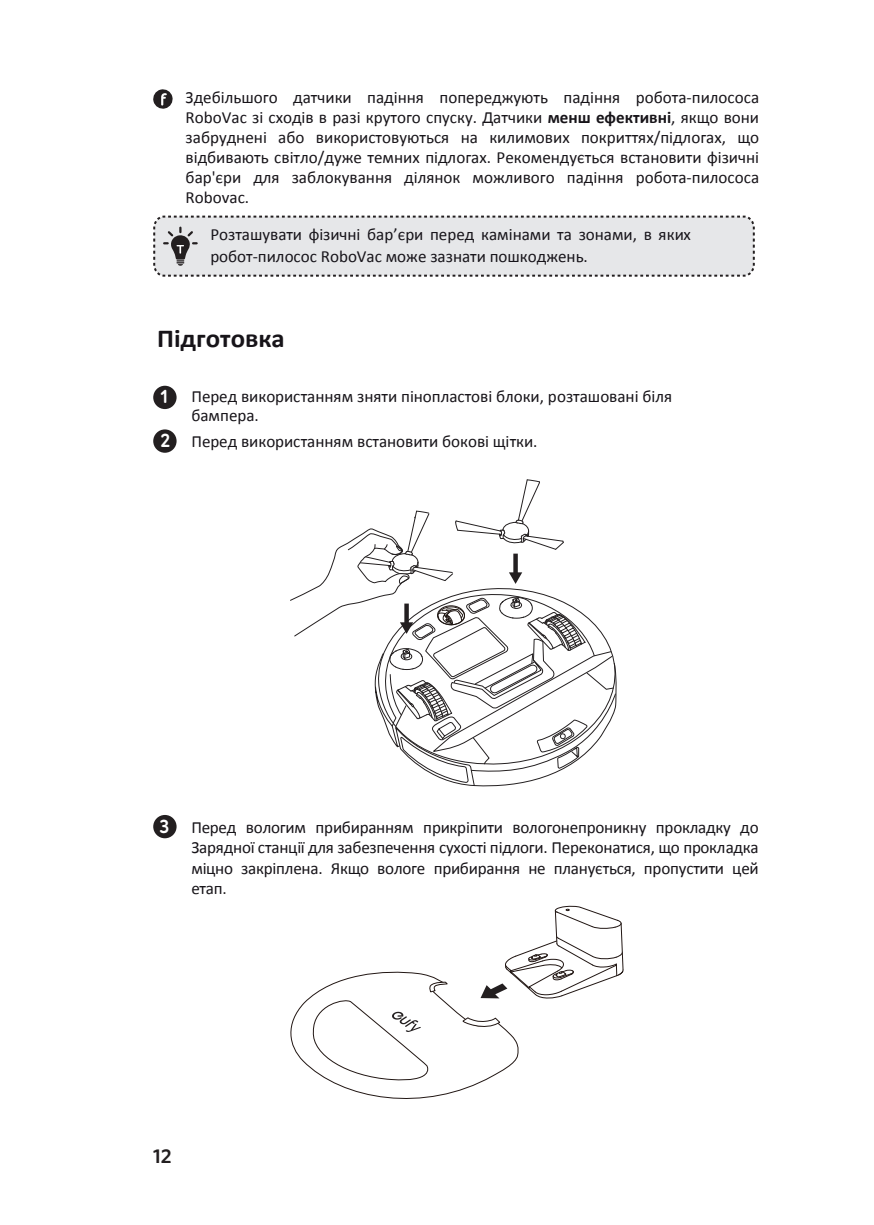
<style>
.page{position:relative;width:874px;height:1225px;background:#fff}
.page>*{position:absolute;margin:0;border:0;box-sizing:border-box;transform-origin:0 0}
.t1{font:700 26px "Calibri";color:#171419}
.t2{font:600 20px "Whitney";color:#231f20}
.t3{font:700 19.2px "Booster Next FY";color:#fff;scale:.95 1}
.t4{font:17px/20px "Calibri";color:#171419;text-align:justify}
.t5{font:17px/21.6px "Calibri";color:#17141a}
.s1{font-weight:700}
.s2{color:#231f20}
</style>
<div class="page">
<svg style="left:153px;top:89px;width:19px;height:20px"></svg>
<svg style="left:153px;top:215px;width:602px;height:62px"></svg>
<div style="left:153px;top:386px;width:23px;height:23px;background:#231f20;border-radius:50%"></div>
<div style="left:153px;top:429px;width:23px;height:24px;background:#231f20;border-radius:50%"></div>
<svg style="left:290px;top:479px;width:327px;height:308px"></svg>
<div style="left:153px;top:815px;width:23px;height:23px;background:#231f20;border-radius:50%"></div>
<svg style="left:290px;top:906px;width:333px;height:193px"></svg>
<p class="t4" style="left:185px;top:87px;width:574px">Здебільшого датчики падіння попереджують падіння робота-пилососа RoboVac зі сходів в разі крутого спуску. Датчики <span class="s1">менш ефективні</span>, якщо вони забруднені або використовуються на килимових покриттях/підлогах, що відбивають світло/дуже темних підлогах. Рекомендується встановити фізичні бар'єри для заблокування ділянок можливого падіння робота-пилососа Robovac.</p>
<p class="t5" style="left:210px;top:224px;width:482px">Розташувати фізичні бар’єри перед камінами та зонами, в яких робот-пилосос RoboVac може зазнати пошкоджень.</p>
<h1 class="t1" style="left:157px;top:322px;width:129px">Підготовка</h1>
<p class="t4" style="left:191px;top:386px;width:482px">Перед використанням зняти пінопластові блоки, розташовані біля бампера.</p>
<p class="t4" style="left:191px;top:431px;width:347px">Перед використанням встановити бокові щітки.</p>
<p class="t3" style="left:160px;top:384px;width:10px">1</p>
<p class="t3" style="left:160px;top:428px;width:12px">2</p>
<p class="t3" style="left:159px;top:814px;width:12px">3</p>
<p class="t4" style="left:191px;top:817px;width:568px">Перед вологим прибиранням прикріпити вологонепроникну прокладку до Зарядної станції для забезпечення сухості підлоги. Переконатися, що прокладка міцно закріплена. Якщо вологе прибирання не планується, пропустити цей етап<span class="s2">.</span></p>
<p class="t2" style="left:153px;top:1143px;width:20px">12</p>
</div>
